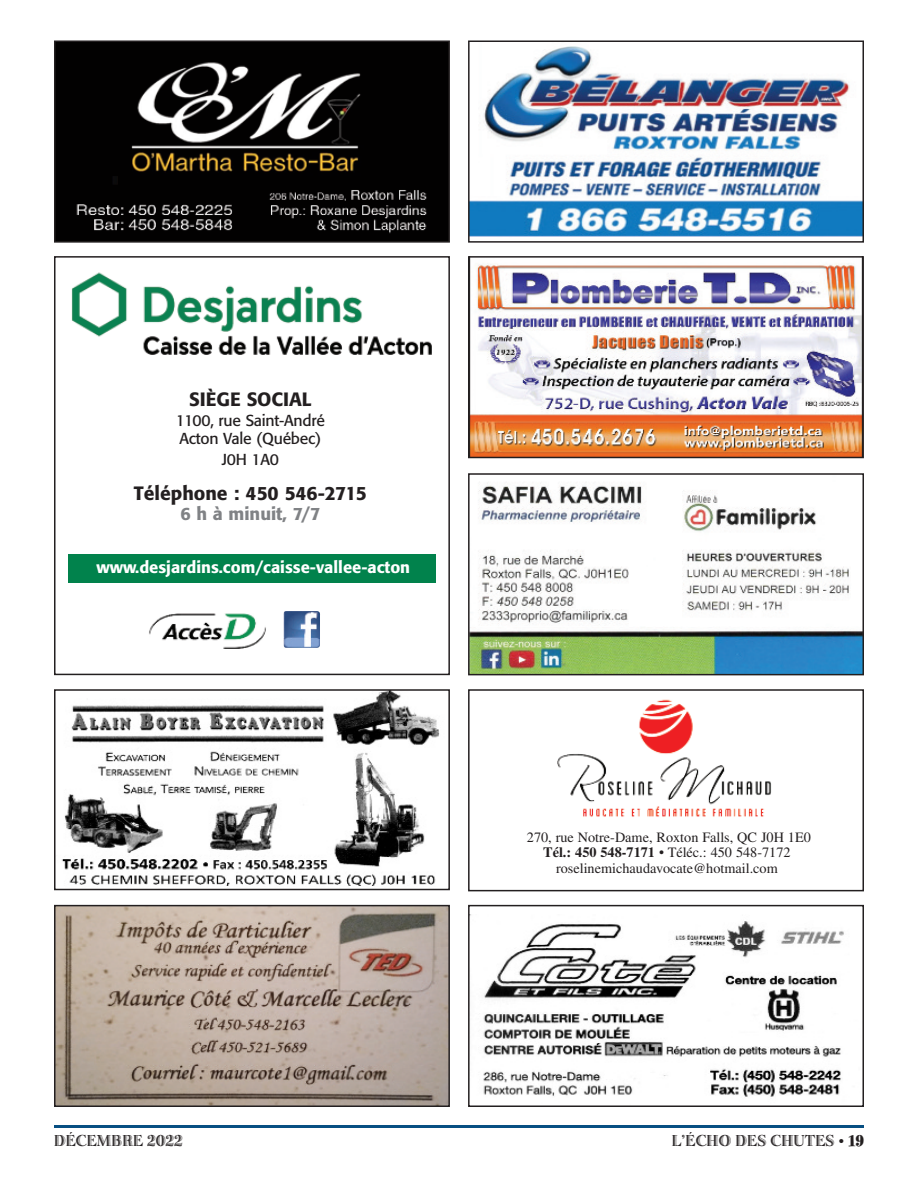
<style>
.page{position:relative;width:918px;height:1188px;background:#fff}
.page>*{position:absolute;margin:0;border:0;box-sizing:border-box;transform-origin:0 0}
.t1{font:500 19.05px "Formata";color:#231f20}
.t2{font:500 17.7px "Formata";color:#808285}
.t3{font:16.5px "Bertie Plain";color:#231f20}
.t4{font:500 16.35px "Formata";color:#fff}
.t5{font:15.75px/17.9px "Formata";letter-spacing:-.015em;color:#231f20}
.t6{font:14.25px/15.9px "Times";color:#231f20;text-align:center}
.s1{font-weight:700}
.s2{font-family:"Times";font-size:15px}
.s3{font-family:"Spumoni LP";font-size:21px}
</style>
<div class="page">
<div style="left:54px;top:256px;width:396px;height:419px;border:2px solid #231f20"></div>
<img style="left:72px;top:272px;width:360px;height:83px">
<div style="left:69px;top:554px;width:367px;height:28px;background:#01824c"></div>
<img style="left:283px;top:611px;width:37px;height:37px">
<img style="left:149px;top:613px;width:117px;height:36px">
<img style="left:557px;top:699px;width:215px;height:118px">
<div style="left:468px;top:689px;width:396px;height:202px;border:2px solid #231f20"></div>
<hr style="left:54px;top:1125px;width:810px;height:3px;background:#074f82">
<img style="left:483px;top:921px;width:361px;height:176px">
<div style="left:468px;top:905px;width:396px;height:202px;border:2px solid #231f20"></div>
<img style="left:61px;top:692px;width:379px;height:194px">
<div style="left:54px;top:689px;width:396px;height:201px;border:2px solid #231f20"></div>
<img style="left:471px;top:263px;width:390px;height:192px">
<div style="left:468px;top:256px;width:396px;height:202px;border:2px solid #231f20"></div>
<img style="left:471px;top:483px;width:390px;height:189px">
<div style="left:468px;top:473px;width:396px;height:202px;border:2px solid #231f20"></div>
<img style="left:57px;top:43px;width:390px;height:197px">
<div style="left:54px;top:40px;width:396px;height:203px;border:2px solid #231f20"></div>
<img style="left:471px;top:46px;width:390px;height:191px">
<div style="left:468px;top:40px;width:396px;height:203px;border:2px solid #231f20"></div>
<img style="left:57px;top:908px;width:390px;height:196px">
<div style="left:54px;top:905px;width:396px;height:202px;border:2px solid #231f20"></div>
<h1 class="t1" style="left:189px;top:391px;width:124px">SIÈGE SOCIAL</h1>
<p class="t5" style="left:176px;top:413px;width:150px">1100, rue Saint-André<br>Acton Vale (Québec)</p>
<p class="t5" style="left:222px;top:452px;width:59px">J0H 1A0</p>
<h1 class="t1" style="left:134px;top:485px;width:235px">Téléphone : 450 546-2715</h1>
<p class="t2" style="left:180px;top:506px;width:141px">6 h à minuit, 7/7</p>
<p class="t4" style="left:96px;top:561px;width:315px">www.desjardins.com/caisse-vallee-acton</p>
<p class="t6" style="left:527px;top:830px;width:285px">270, rue Notre-Dame, Roxton Falls, QC J0H 1E0<br><span class="s1">Tél.: 450 548-7171</span> • Téléc.: 450 548-7172 roselinemichaudavocate@hotmail.com</p>
<p class="t3" style="left:54px;top:1135px;width:130px">DÉCEMBRE 2022</p>
<p class="t3" style="left:672px;top:1135px;width:194px">L’ÉCHO DES CHUTES <span class="s2">•</span> <span class="s3">19</span></p>
</div>
